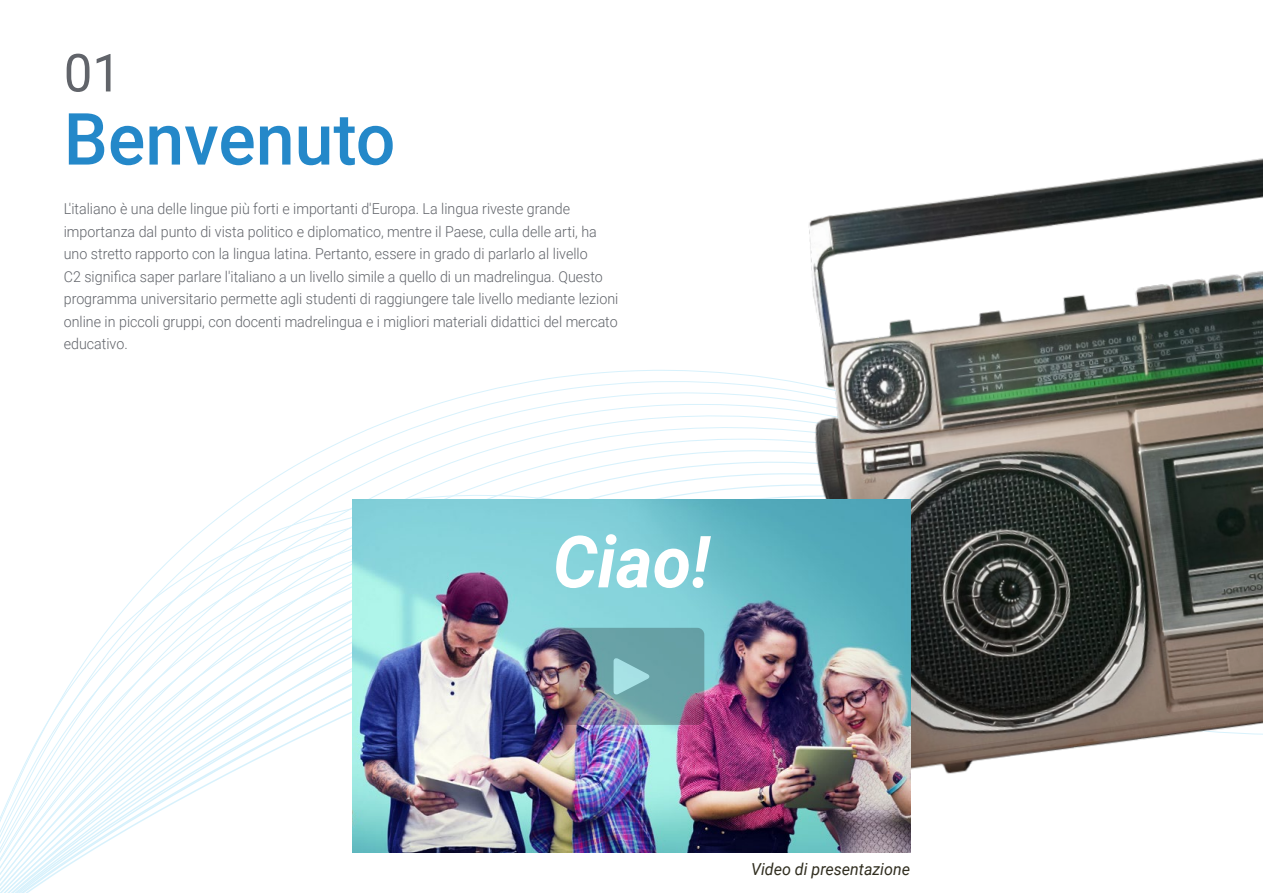
<style>
.page{position:relative;width:1263px;height:893px;background:#fff}
.page>*{position:absolute;margin:0;border:0;box-sizing:border-box;transform-origin:0 0}
.t1{font:500 72px "Roboto";color:#2488c9}
.t2{font:italic 700 72px "Roboto";color:#fff}
.t3{font:52.5px "Roboto";color:#61646a}
.t4{font:italic 16.5px "Roboto";color:#312e20}
.t5{font:300 15px/22.5px "Roboto";color:#61646a;scale:.95 1}
</style>
<div class="page">
<svg style="left:0;top:370px;width:632px;height:523px"></svg>
<img style="left:632px;top:158px;width:631px;height:695px">
<img style="left:353px;top:500px;width:557px;height:353px">
<img style="left:559px;top:628px;width:145px;height:97px">
<h2 class="t3" style="left:64px;top:36px;width:59px">01</h2>
<h1 class="t1" style="left:64px;top:89px;width:333px">Benvenuto</h1>
<p class="t5" style="left:64px;top:197px;width:585px">L'italiano è una delle lingue più forti e importanti d'Europa. La lingua riveste grande importanza dal punto di vista politico e diplomatico, mentre il Paese, culla delle arti, ha uno stretto rapporto con la lingua latina. Pertanto, essere in grado di parlarlo al livello<br>C2 significa saper parlare l'italiano a un livello simile a quello di un madrelingua. Questo programma universitario permette agli studenti di raggiungere tale livello mediante lezioni online in piccoli gruppi, con docenti madrelingua e i migliori materiali didattici del mercato educativo.</p>
<h1 class="t2" style="left:553px;top:511px;width:159px">Ciao!</h1>
<p class="t4" style="left:751px;top:857px;width:160px">Video di presentazione</p>
</div>
